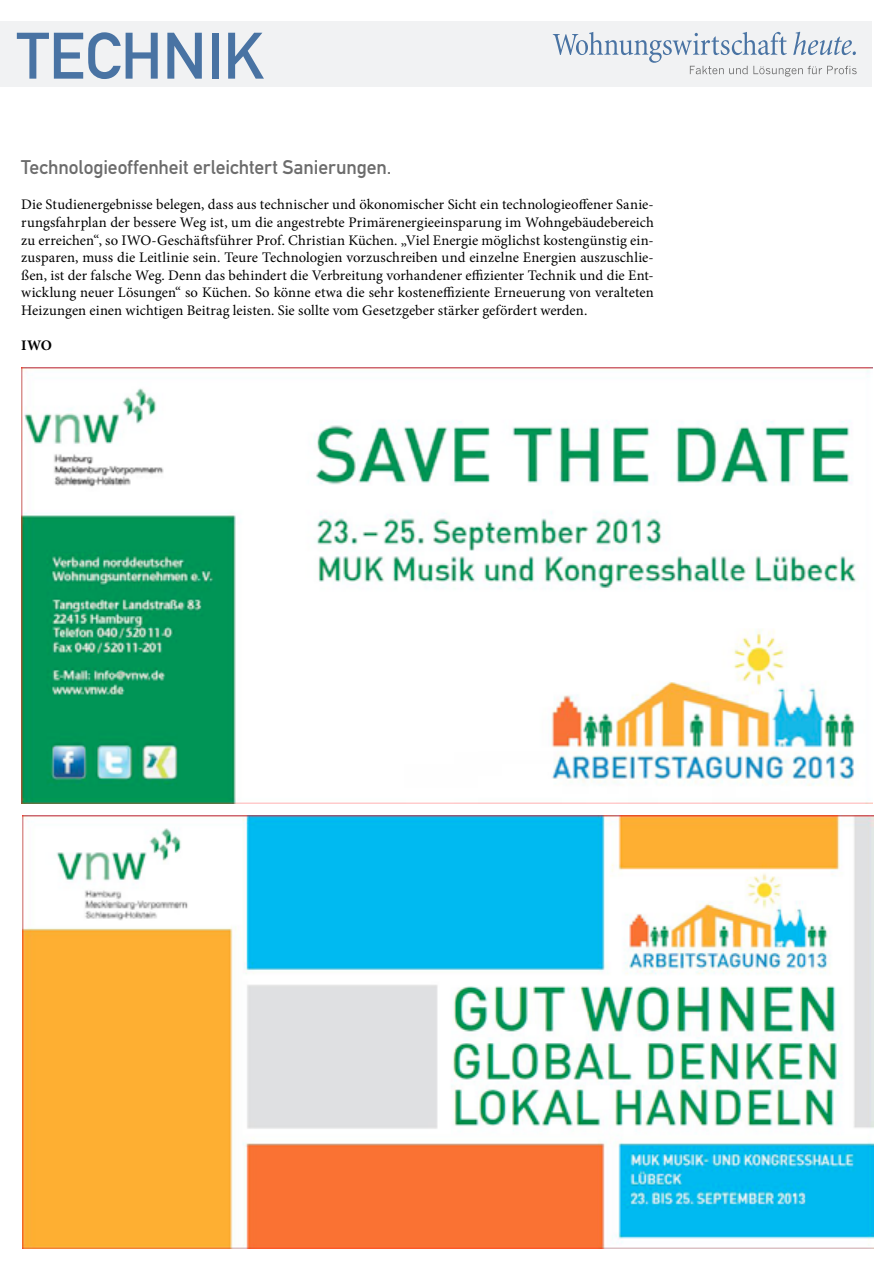
<style>
.page{position:relative;width:893px;height:1263px;background:#fff}
.page>*{position:absolute;margin:0;border:0;box-sizing:border-box;transform-origin:0 0}
.t1{font:64.5px "DIN Mittelschrift";color:#4973a3}
.Überschrift_Grau{font:19.5px "DIN Mittelschrift";letter-spacing:-.005em;color:#6c6c6c}
.Fließtext_erste_Zeil{font:14.7px/17.5px "Minion Pro";letter-spacing:.005em;color:#000;text-align:justify}
.AUTOR{font:700 14.7px "Minion Pro";color:#000}
</style>
<div class="page">
<div style="left:0;top:21px;width:872px;height:66px;background:#f1f2f3"></div>
<svg style="left:553px;top:32px;width:304px;height:45px"></svg>
<img style="left:22px;top:816px;width:851px;height:433px">
<img style="left:21px;top:367px;width:852px;height:437px">
<h1 class="t1" style="left:17px;top:18px;width:249px">TECHNIK</h1>
<p class="Überschrift_Grau" style="left:21px;top:156px;width:372px">Technologieoffenheit erleichtert Sanierungen.</p>
<p class="Fließtext_erste_Zeil" style="left:21px;top:196px;width:634px">Die Studienergebnisse belegen, dass aus technischer und ökonomischer Sicht ein technologieoffener Sanie&shy;rungsfahrplan der bessere Weg ist, um die angestrebte Primärenergieeinsparung im Wohngebäudebereich zu erreichen“, so IWO-Geschäftsführer Prof. Christian Küchen. „Viel Energie möglichst kostengünstig ein&shy;zusparen, muss die Leitlinie sein. Teure Technologien vorzuschreiben und einzelne Energien auszuschlie&shy;ßen, ist der falsche Weg. Denn das behindert die Verbreitung vorhandener effizienter Technik und die Ent&shy;wicklung neuer Lösungen“ so Küchen. So könne etwa die sehr kosteneffiziente Erneuerung von veralteten Heizungen einen wichtigen Beitrag leisten. Sie sollte vom Gesetzgeber stärker gefördert werden.</p>
<p class="AUTOR" style="left:21px;top:335px;width:32px">IWO</p>
</div>
